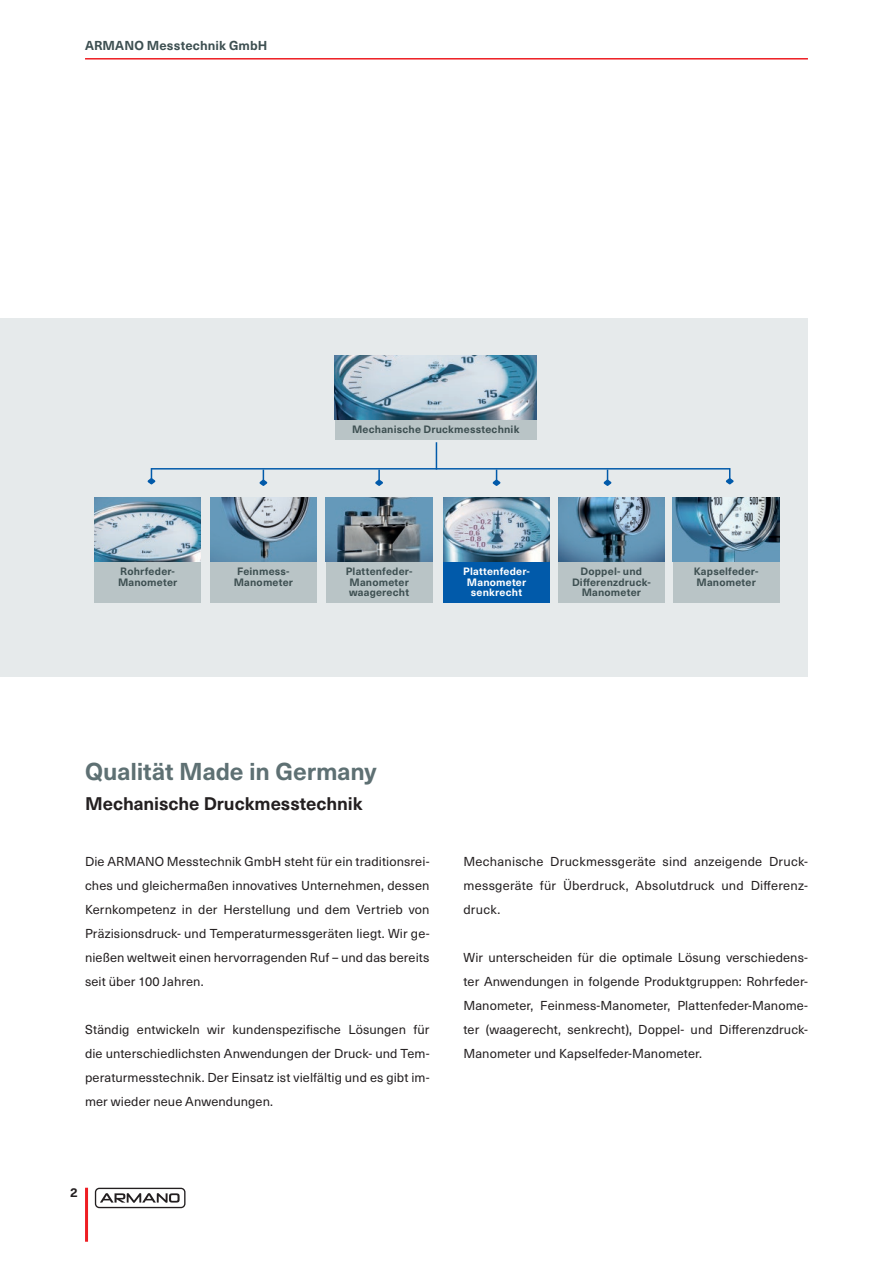
<style>
.page{position:relative;width:893px;height:1263px;background:#fff}
.page>*{position:absolute;margin:0;border:0;box-sizing:border-box;transform-origin:0 0}
.t1{font:700 24px "Neue Haas Unica W1 G";letter-spacing:-.005em;color:#5e7073}
.t2{font:700 18px "Neue Haas Unica W1 G";letter-spacing:-.005em;color:#231f20}
.t3{font:12.75px/24px "Neue Haas Unica W1 G";letter-spacing:.01em;color:#231f20;text-align:justify}
.t4{font:700 12.75px "Neue Haas Unica W1 G";letter-spacing:.01em;color:#3d4f51}
.t5{font:700 12.75px "Neue Haas Unica W1 G";color:#231f20}
.t6{font:700 10.5px/10.5px "Neue Haas Unica W1 G";letter-spacing:.015em;color:#3d4f51;text-align:center}
.t7{font:700 10.5px/10.5px "Neue Haas Unica W1 G";letter-spacing:.015em;color:#fff;text-align:center}
</style>
<div class="page">
<hr style="left:85px;top:58px;width:723px;height:2px;background:#ee1d23">
<hr style="left:85px;top:1188px;width:3px;height:54px;background:#ee1d23">
<div style="left:95px;top:1188px;width:90px;height:20px;border:1px solid #231f20;border-radius:4px"></div>
<svg style="left:100px;top:1193px;width:80px;height:10px"></svg>
<div style="left:0;top:318px;width:808px;height:358px;background:#e6eaeb"></div>
<div style="left:94px;top:560px;width:107px;height:43px;background:#b9c4c6"></div>
<div style="left:210px;top:560px;width:107px;height:43px;background:#b9c4c6"></div>
<hr style="left:151px;top:468px;width:579px;height:2px;background:#015aaa">
<svg style="left:436px;top:442px;width:1px;height:28px"></svg>
<svg style="left:259px;top:470px;width:8px;height:16px"></svg>
<svg style="left:147px;top:468px;width:8px;height:17px"></svg>
<svg style="left:726px;top:468px;width:8px;height:17px"></svg>
<div style="left:326px;top:560px;width:106px;height:43px;background:#b9c4c6"></div>
<div style="left:673px;top:560px;width:106px;height:43px;background:#b9c4c6"></div>
<div style="left:558px;top:560px;width:106px;height:43px;background:#b9c4c6"></div>
<div style="left:443px;top:560px;width:107px;height:43px;background:#015aaa"></div>
<div style="left:335px;top:418px;width:201px;height:21px;background:#b9c4c6"></div>
<svg style="left:375px;top:470px;width:8px;height:16px"></svg>
<svg style="left:493px;top:470px;width:8px;height:16px"></svg>
<svg style="left:603px;top:470px;width:8px;height:16px"></svg>
<img style="left:335px;top:355px;width:201px;height:64px">
<img style="left:210px;top:497px;width:107px;height:64px">
<img style="left:443px;top:497px;width:107px;height:64px">
<img style="left:326px;top:497px;width:106px;height:64px">
<img style="left:558px;top:497px;width:106px;height:64px">
<img style="left:673px;top:497px;width:106px;height:64px">
<img style="left:94px;top:497px;width:107px;height:64px">
<p class="t4" style="left:85px;top:36px;width:184px">ARMANO Messtechnik GmbH</p>
<p class="t6" style="left:352px;top:423px;width:169px">Mechanische Druckmesstechnik</p>
<p class="t6" style="left:118px;top:565px;width:61px;text-align:left">Rohrfeder-<br>Manometer</p>
<p class="t6" style="left:234px;top:565px;width:61px">Feinmess-<br>Manometer</p>
<p class="t6" style="left:346px;top:565px;width:68px">Plattenfeder-<br>Manometer waagerecht</p>
<p class="t6" style="left:694px;top:565px;width:66px;text-align:left">Kapselfeder-<br>Manometer</p>
<p class="t7" style="left:463px;top:565px;width:68px">Plattenfeder-<br>Manometer senkrecht</p>
<p class="t6" style="left:572px;top:565px;width:80px">Doppel- und<br>Differenzdruck-<br>Manometer</p>
<h1 class="t1" style="left:85px;top:753px;width:293px">Qualität Made in Germany</h1>
<h2 class="t2" style="left:85px;top:789px;width:279px">Mechanische Druckmesstechnik</h2>
<p class="t3" style="left:85px;top:848px;width:346px">Die ARMANO Messtechnik GmbH steht für ein traditionsrei&shy;ches und gleichermaßen innovatives Unternehmen, dessen Kernkompetenz in der Herstellung und dem Vertrieb von Präzisionsdruck- und Temperaturmessgeräten liegt. Wir ge&shy;nießen weltweit einen hervorragenden Ruf – und das bereits seit über 100 Jahren.</p>
<p class="t3" style="left:85px;top:1016px;width:346px">Ständig entwickeln wir kundenspezifische Lösungen für die unterschiedlichsten Anwendungen der Druck- und Tem&shy;peraturmesstechnik. Der Einsatz ist vielfältig und es gibt im&shy;mer wieder neue Anwendungen.</p>
<p class="t5" style="left:70px;top:1183px;width:9px">2</p>
<p class="t3" style="left:463px;top:848px;width:346px">Mechanische Druckmessgeräte sind anzeigende Druck&shy;messgeräte für Überdruck, Absolutdruck und Differenz&shy;druck.</p>
<p class="t3" style="left:463px;top:944px;width:346px">Wir unterscheiden für die optimale Lösung verschiedens&shy;ter Anwendungen in folgende Produktgruppen: Rohrfeder-Manometer, Feinmess-Manometer, Plattenfeder-Manome&shy;ter (waagerecht, senkrecht), Doppel- und Differenzdruck-Manometer und Kapselfeder-Manometer.</p>
</div>
